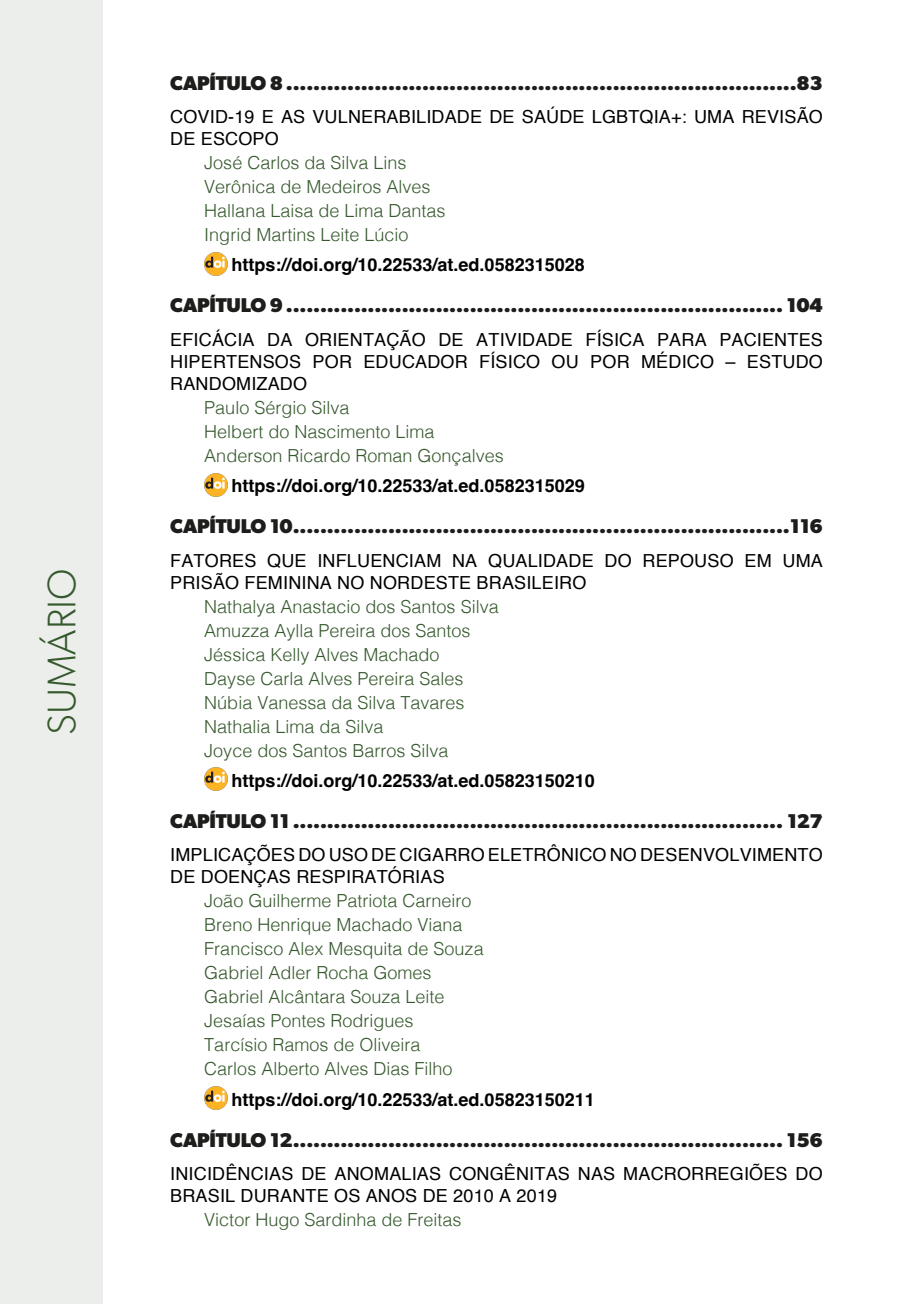
<style>
.page{position:relative;width:908px;height:1304px;background:#fff}
.page>*{position:absolute;margin:0;border:0;box-sizing:border-box;transform-origin:0 0}
.t1{font:300 40px "Gibson";color:#36592e}
.t2{font:700 20px "Gibson";letter-spacing:-.01em;color:#1d1d1b}
.t3{font:300 18px/24px "Helvetica";color:#36592e}
.t4{font:18px/22px "Helvetica";letter-spacing:.01em;color:#000}
.t5{font:700 18px "Helvetica";color:#000}
</style>
<div class="page">
<div style="left:0;top:0;width:103px;height:1304px;background:#ebeeea"></div>
<img style="left:204px;top:252px;width:23px;height:23px">
<img style="left:204px;top:473px;width:23px;height:23px">
<img style="left:204px;top:768px;width:23px;height:23px">
<img style="left:204px;top:1087px;width:23px;height:23px">
<h1 class="t1" style="left:37px;top:735px;width:167px;rotate:-90deg">SUMÁRIO</h1>
<p class="t2" style="left:170px;top:71px;width:653px">CAPÍTULO 8 ...........................................................................83</p>
<p class="t4" style="left:170px;top:106px;width:653px">COVID-19 E AS VULNERABILIDADE DE SAÚDE LGBTQIA+: UMA REVISÃO<br>DE ESCOPO</p>
<p class="t3" style="left:204px;top:149px;width:243px">José Carlos da Silva Lins<br>Verônica de Medeiros Alves<br>Hallana Laisa de Lima Dantas<br>Ingrid Martins Leite Lúcio</p>
<p class="t5" style="left:231px;top:254px;width:355px">https://doi.org/10.22533/at.ed.0582315028</p>
<p class="t2" style="left:170px;top:294px;width:653px">CAPÍTULO 9 ......................................................................... 104</p>
<p class="t4" style="left:170px;top:329px;width:654px;text-align:justify">EFICÁCIA DA ORIENTAÇÃO DE ATIVIDADE FÍSICA PARA PACIENTES HIPERTENSOS POR EDUCADOR FÍSICO OU POR MÉDICO – ESTUDO RANDOMIZADO</p>
<p class="t3" style="left:204px;top:394px;width:301px">Paulo Sérgio Silva<br>Helbert do Nascimento Lima<br>Anderson Ricardo Roman Gonçalves</p>
<p class="t5" style="left:231px;top:475px;width:355px">https://doi.org/10.22533/at.ed.0582315029</p>
<p class="t2" style="left:170px;top:514px;width:653px">CAPÍTULO 10.........................................................................116</p>
<p class="t4" style="left:170px;top:550px;width:653px">FATORES QUE INFLUENCIAM NA QUALIDADE DO REPOUSO EM UMA<br>PRISÃO FEMININA NO NORDESTE BRASILEIRO</p>
<p class="t3" style="left:204px;top:593px;width:296px">Nathalya Anastacio dos Santos Silva<br>Amuzza Aylla Pereira dos Santos<br>Jéssica Kelly Alves Machado<br>Dayse Carla Alves Pereira Sales<br>Núbia Vanessa da Silva Tavares<br>Nathalia Lima da Silva<br>Joyce dos Santos Barros Silva</p>
<p class="t5" style="left:231px;top:770px;width:365px">https://doi.org/10.22533/at.ed.05823150210</p>
<p class="t2" style="left:170px;top:809px;width:653px">CAPÍTULO 11 ........................................................................ 127</p>
<p class="t4" style="left:170px;top:845px;width:653px">IMPLICAÇÕES DO USO DE CIGARRO ELETRÔNICO NO DESENVOLVIMENTO<br>DE DOENÇAS RESPIRATÓRIAS</p>
<p class="t3" style="left:204px;top:888px;width:281px">João Guilherme Patriota Carneiro<br>Breno Henrique Machado Viana<br>Francisco Alex Mesquita de Souza<br>Gabriel Adler Rocha Gomes<br>Gabriel Alcântara Souza Leite<br>Jesaías Pontes Rodrigues<br>Tarcísio Ramos de Oliveira<br>Carlos Alberto Alves Dias Filho</p>
<p class="t5" style="left:231px;top:1088px;width:365px">https://doi.org/10.22533/at.ed.05823150211</p>
<p class="t2" style="left:170px;top:1128px;width:653px">CAPÍTULO 12........................................................................ 156</p>
<p class="t4" style="left:170px;top:1163px;width:653px">INICIDÊNCIAS DE ANOMALIAS CONGÊNITAS NAS MACRORREGIÕES DO<br>BRASIL DURANTE OS ANOS DE 2010 A 2019</p>
<p class="t3" style="left:204px;top:1206px;width:259px">Victor Hugo Sardinha de Freitas</p>
</div>
